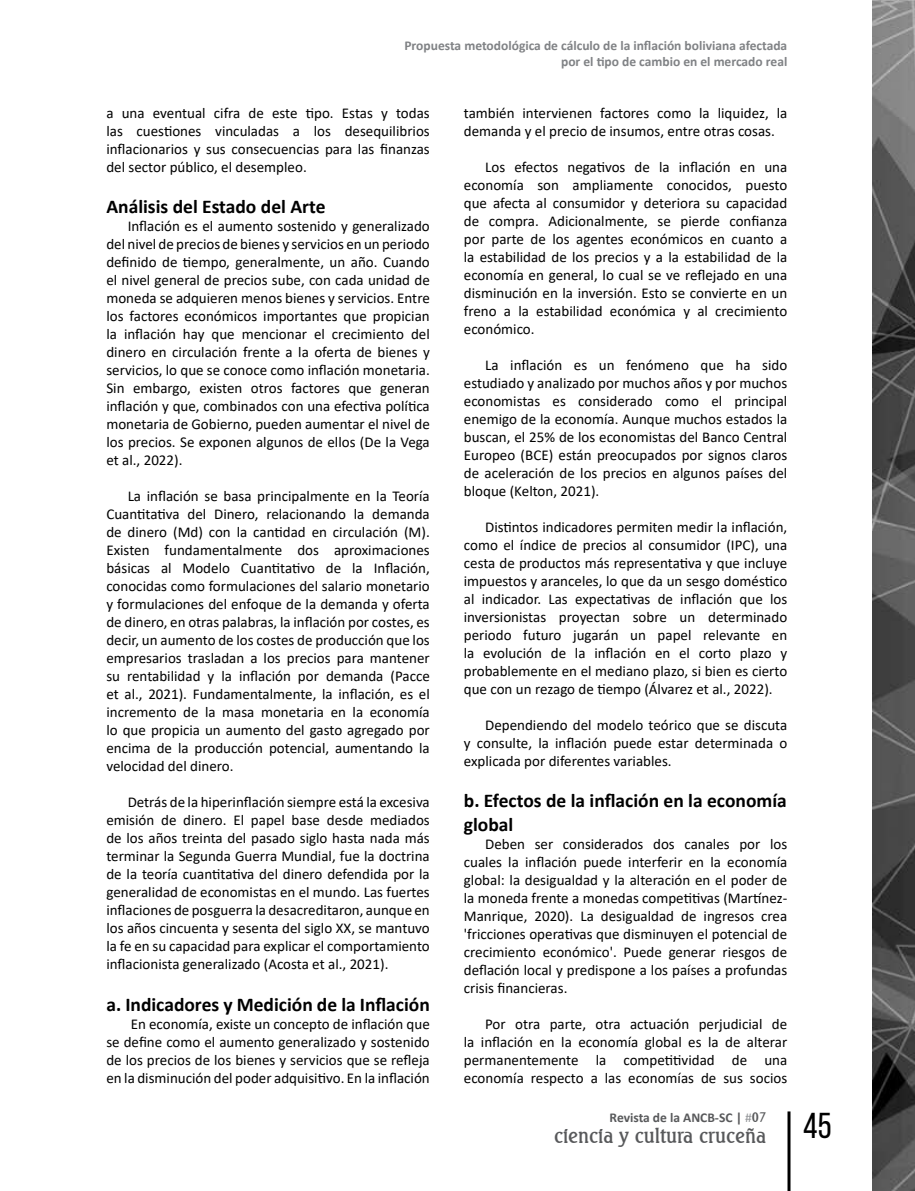
<style>
.page{position:relative;width:915px;height:1191px;background:#fff}
.page>*{position:absolute;margin:0;border:0;box-sizing:border-box;transform-origin:0 0}
.t1{font:700 19.5px/23.4px "Calibri";color:#000}
.t2{font:19.5px "Abel Becker";color:#58595b}
.t3{font:15px/18px "Calibri";color:#000;text-align:justify}
.t4{font:700 13.5px/16.2px "Calibri";color:#808285;text-align:right}
.t5{font:700 13.5px "Calibri";color:#58595b}
.s1{font-weight:400;color:#939598}
.s2{font-family:"Abel Becker";font-weight:400}
</style>
<div class="page">
<hr style="left:787px;top:1111px;width:3px;height:80px;background:#000">
<img style="left:872px;top:0;width:42px;height:1191px">
<p class="t4" style="left:404px;top:37px;width:384px">Propuesta metodológica de cálculo de la inflación boliviana afectada por el tipo de cambio en el mercado real</p>
<p class="t3" style="left:106px;top:103px;width:325px">a una eventual cifra de este tipo. Estas y todas las cuestiones vinculadas a los desequilibrios inflacionarios y sus consecuencias para las finanzas del sector público, el desempleo.</p>
<h1 class="t1" style="left:106px;top:195px;width:220px">Análisis del Estado del Arte</h1>
<p class="t3" style="left:106px;top:217px;width:325px;text-indent:21px">Inflación es el aumento sostenido y generalizado del nivel de precios de bienes y servicios en un periodo definido de tiempo, generalmente, un año. Cuando el nivel general de precios sube, con cada unidad de moneda se adquieren menos bienes y servicios. Entre los factores económicos importantes que propician la inflación hay que mencionar el crecimiento del dinero en circulación frente a la oferta de bienes y servicios, lo que se conoce como inflación monetaria.<br>Sin embargo, existen otros factores que generan inflación y que, combinados con una efectiva política monetaria de Gobierno, pueden aumentar el nivel de los precios. Se exponen algunos de ellos (De la Vega et al., 2022).</p>
<p class="t3" style="left:106px;top:487px;width:325px;text-indent:21px">La inflación se basa principalmente en la Teoría Cuantitativa del Dinero, relacionando la demanda de dinero (Md) con la cantidad en circulación (M).<br>Existen fundamentalmente dos aproximaciones básicas al Modelo Cuantitativo de la Inflación, conocidas como formulaciones del salario monetario y formulaciones del enfoque de la demanda y oferta de dinero, en otras palabras, la inflación por costes, es decir, un aumento de los costes de producción que los empresarios trasladan a los precios para mantener su rentabilidad y la inflación por demanda (Pacce et al., 2021). Fundamentalmente, la inflación, es el incremento de la masa monetaria en la economía lo que propicia un aumento del gasto agregado por encima de la producción potencial, aumentando la velocidad del dinero.</p>
<p class="t3" style="left:106px;top:793px;width:325px;text-indent:21px">Detrás de la hiperinflación siempre está la excesiva emisión de dinero. El papel base desde mediados de los años treinta del pasado siglo hasta nada más terminar la Segunda Guerra Mundial, fue la doctrina de la teoría cuantitativa del dinero defendida por la generalidad de economistas en el mundo. Las fuertes inflaciones de posguerra la desacreditaron, aunque en los años cincuenta y sesenta del siglo XX, se mantuvo la fe en su capacidad para explicar el comportamiento inflacionista generalizado (Acosta et al., 2021).</p>
<h1 class="t1" style="left:106px;top:992px;width:325px">a. Indicadores y Medición de la Inflación</h1>
<p class="t3" style="left:106px;top:1014px;width:325px;text-indent:24px">En economía, existe un concepto de inflación que se define como el aumento generalizado y sostenido de los precios de los bienes y servicios que se refleja en la disminución del poder adquisitivo. En la inflación</p>
<p class="t3" style="left:463px;top:103px;width:325px">también intervienen factores como la liquidez, la demanda y el precio de insumos, entre otras cosas.</p>
<p class="t3" style="left:463px;top:157px;width:325px;text-indent:21px">Los efectos negativos de la inflación en una economía son ampliamente conocidos, puesto que afecta al consumidor y deteriora su capacidad de compra. Adicionalmente, se pierde confianza por parte de los agentes económicos en cuanto a la estabilidad de los precios y a la estabilidad de la economía en general, lo cual se ve reflejado en una disminución en la inversión. Esto se convierte en un freno a la estabilidad económica y al crecimiento económico.</p>
<p class="t3" style="left:463px;top:355px;width:325px;text-indent:21px">La inflación es un fenómeno que ha sido estudiado y analizado por muchos años y por muchos economistas es considerado como el principal enemigo de la economía. Aunque muchos estados la buscan, el 25% de los economistas del Banco Central Europeo (BCE) están preocupados por signos claros de aceleración de los precios en algunos países del bloque (Kelton, 2021).</p>
<p class="t3" style="left:463px;top:517px;width:325px;text-indent:21px">Distintos indicadores permiten medir la inflación, como el índice de precios al consumidor (IPC), una cesta de productos más representativa y que incluye impuestos y aranceles, lo que da un sesgo doméstico al indicador. Las expectativas de inflación que los inversionistas proyectan sobre un determinado periodo futuro jugarán un papel relevante en la evolución de la inflación en el corto plazo y probablemente en el mediano plazo, si bien es cierto que con un rezago de tiempo (Álvarez et al., 2022).</p>
<p class="t3" style="left:463px;top:715px;width:325px;text-indent:21px">Dependiendo del modelo teórico que se discuta y consulte, la inflación puede estar determinada o explicada por diferentes variables.</p>
<h1 class="t1" style="left:463px;top:789px;width:324px">b. Efectos de la inflación en la economía global</h1>
<p class="t3" style="left:463px;top:834px;width:325px;text-indent:21px">Deben ser considerados dos canales por los cuales la inflación puede interferir en la economía global: la desigualdad y la alteración en el poder de la moneda frente a monedas competitivas (Martínez-Manrique, 2020). La desigualdad de ingresos crea 'fricciones operativas que disminuyen el potencial de crecimiento económico'. Puede generar riesgos de deflación local y predispone a los países a profundas crisis financieras.</p>
<p class="t3" style="left:463px;top:1014px;width:325px;text-indent:21px">Por otra parte, otra actuación perjudicial de la inflación en la economía global es la de alterar permanentemente la competitividad de una economía respecto a las economías de sus socios</p>
<p class="t5" style="left:609px;top:1108px;width:158px">Revista de la ANCB-SC | <span class="s1">#</span><span class="s2">07</span></p>
<h1 class="t2" style="left:554px;top:1124px;width:279px">ciencia y cultura cruceña <sup>45</sup></h1>
</div>
